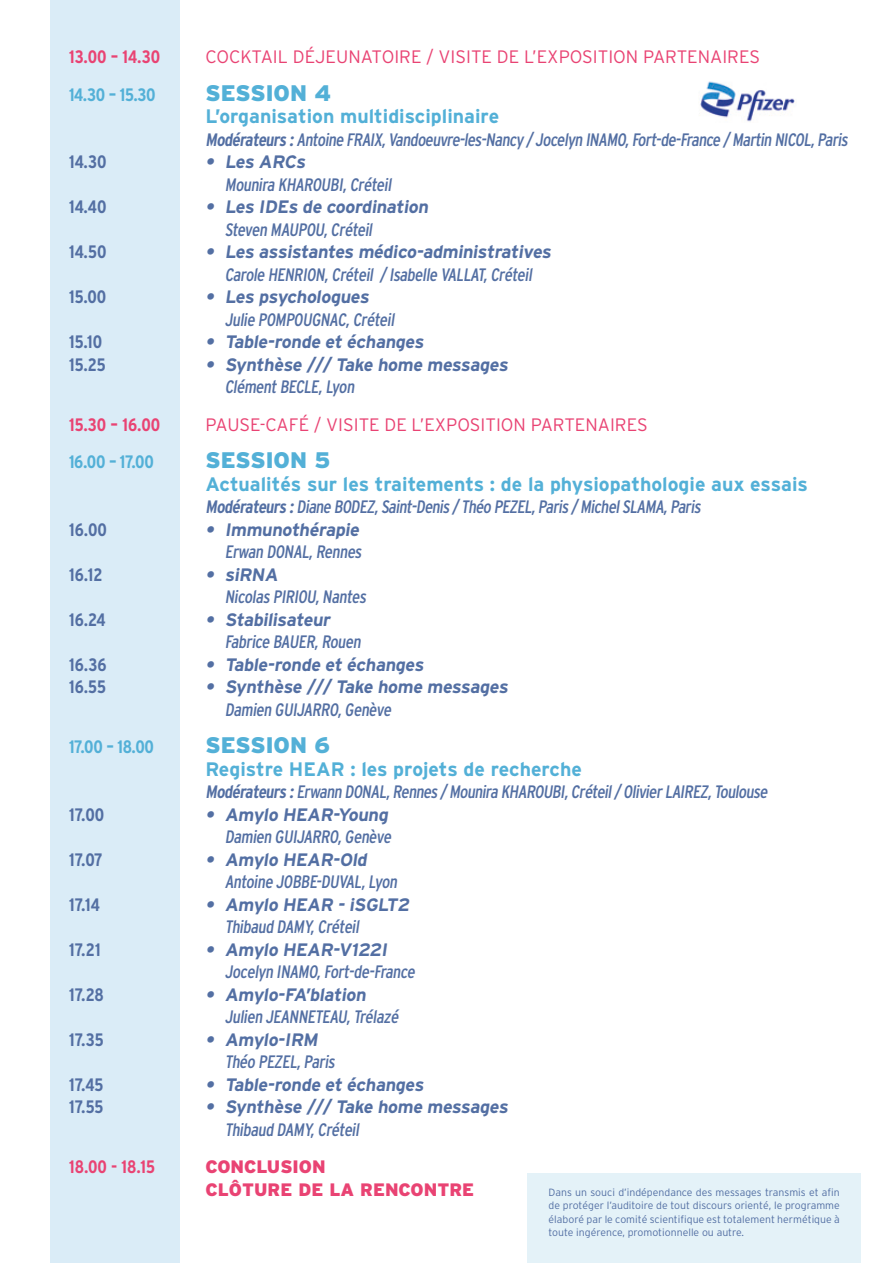
<style>
.page{position:relative;width:893px;height:1263px;background:#fff}
.page>*{position:absolute;margin:0;border:0;box-sizing:border-box;transform-origin:0 0}
.t1{font:900 22.5px "Interstate";color:#53b0d7}
.t2{font:700 19.5px "Interstate";color:#53b0d7}
.t3{font:18px "Interstate Condensed";color:#536fa3}
.t4{font:700 18px "Interstate";color:#536fa3}
.t5{font:700 18px "Interstate Condensed";color:#536fa3}
.t6{font:300 18px "Interstate";color:#e94373}
.t7{font:700 18px "Interstate Condensed";color:#e94373}
.t8{font:700 18px "Interstate Condensed";letter-spacing:-.02em;color:#53b0d7}
.t9{font:900 18px/22.5px "Interstate";color:#e94373}
.t10{font:300 10.5px/13.5px "Interstate";color:#536fa3;text-align:justify}
.s1{font-weight:700}
</style>
<div class="page">
<div style="left:50px;top:0;width:130px;height:1263px;background:#daecf7"></div>
<div style="left:527px;top:1174px;width:334px;height:89px;background:#e4f2f8"></div>
<img style="left:699px;top:81px;width:96px;height:41px">
<p class="t7" style="left:69px;top:47px;width:93px">13.00 – 14.30</p>
<p class="t6" style="left:206px;top:47px;width:556px">COCKTAIL DÉJEUNATOIRE / VISITE DE L’EXPOSITION PARTENAIRES</p>
<p class="t8" style="left:69px;top:84px;width:88px">14.30 – 15.30</p>
<p class="t1" style="left:206px;top:80px;width:127px">SESSION 4</p>
<p class="t2" style="left:206px;top:106px;width:295px">L’organisation multidisciplinaire</p>
<p class="t3" style="left:206px;top:129px;width:646px"><span class="s1">Modérateurs :</span>Antoine FRAIX,Vandoeuvre-les-Nancy / Jocelyn INAMO,Fort-de-France / Martin NICOL,Paris</p>
<p class="t5" style="left:69px;top:152px;width:39px">14.30</p>
<p class="t4" style="left:206px;top:152px;width:104px">• Les ARCs</p>
<p class="t3" style="left:225px;top:174px;width:171px">Mounira KHAROUBI,Créteil</p>
<p class="t5" style="left:69px;top:197px;width:39px">14.40</p>
<p class="t4" style="left:206px;top:197px;width:227px">• Les IDEs de coordination</p>
<p class="t3" style="left:225px;top:219px;width:152px">Steven MAUPOU,Créteil</p>
<p class="t5" style="left:69px;top:242px;width:39px">14.50</p>
<p class="t4" style="left:206px;top:242px;width:350px">• Les assistantes médico-administratives</p>
<p class="t3" style="left:225px;top:264px;width:311px">Carole HENRION,Créteil / Isabelle VALLAT,Créteil</p>
<p class="t5" style="left:69px;top:287px;width:39px">15.00</p>
<p class="t4" style="left:206px;top:287px;width:168px">• Les psychologues</p>
<p class="t3" style="left:225px;top:309px;width:174px">Julie POMPOUGNAC,Créteil</p>
<p class="t5" style="left:69px;top:332px;width:35px">15.10</p>
<p class="t4" style="left:206px;top:332px;width:222px">• Table-ronde et échanges</p>
<p class="t5" style="left:69px;top:354px;width:38px">15.25</p>
<p class="t4" style="left:206px;top:354px;width:307px">• Synthèse /// Take home messages</p>
<p class="t3" style="left:225px;top:377px;width:134px">ClémentBECLE,Lyon</p>
<p class="t7" style="left:69px;top:414px;width:93px">15.30 – 16.00</p>
<p class="t6" style="left:206px;top:414px;width:444px">PAUSE-CAFÉ / VISITE DE L’EXPOSITION PARTENAIRES</p>
<p class="t8" style="left:69px;top:452px;width:86px">16.00 – 17.00</p>
<p class="t1" style="left:206px;top:448px;width:126px">SESSION 5</p>
<p class="t2" style="left:206px;top:473px;width:604px">Actualités sur les traitements : de la physiopathologie aux essais</p>
<p class="t3" style="left:206px;top:497px;width:499px"><span class="s1">Modérateurs :</span>Diane BODEZ,Saint-Denis / Théo PEZEL,Paris / MichelSLAMA,Paris</p>
<p class="t5" style="left:69px;top:519px;width:40px">16.00</p>
<p class="t4" style="left:206px;top:519px;width:158px">• Immunothérapie</p>
<p class="t3" style="left:225px;top:542px;width:141px">Erwan DONAL,Rennes</p>
<p class="t5" style="left:69px;top:564px;width:35px">16.12</p>
<p class="t4" style="left:206px;top:564px;width:77px">• siRNA</p>
<p class="t3" style="left:225px;top:587px;width:146px">Nicolas PIRIOU,Nantes</p>
<p class="t5" style="left:69px;top:609px;width:38px">16.24</p>
<p class="t4" style="left:206px;top:609px;width:129px">• Stabilisateur</p>
<p class="t3" style="left:225px;top:632px;width:140px">Fabrice BAUER,Rouen</p>
<p class="t5" style="left:69px;top:654px;width:39px">16.36</p>
<p class="t4" style="left:206px;top:654px;width:222px">• Table-ronde et échanges</p>
<p class="t5" style="left:69px;top:677px;width:38px">16.55</p>
<p class="t4" style="left:206px;top:677px;width:307px">• Synthèse /// Take home messages</p>
<p class="t3" style="left:225px;top:699px;width:171px">Damien GUIJARRO,Genève</p>
<p class="t8" style="left:69px;top:737px;width:87px">17.00 – 18.00</p>
<p class="t1" style="left:206px;top:733px;width:126px">SESSION 6</p>
<p class="t2" style="left:206px;top:758px;width:378px">Registre HEAR : les projets de recherche</p>
<p class="t3" style="left:206px;top:782px;width:566px"><span class="s1">Modérateurs :</span>Erwann DONAL,Rennes / Mounira KHAROUBI,Créteil/ OlivierLAIREZ,Toulouse</p>
<p class="t5" style="left:69px;top:804px;width:37px">17.00</p>
<p class="t4" style="left:206px;top:804px;width:187px">• Amylo HEAR-Young</p>
<p class="t3" style="left:225px;top:827px;width:171px">Damien GUIJARRO,Genève</p>
<p class="t5" style="left:69px;top:849px;width:35px">17.07</p>
<p class="t4" style="left:206px;top:849px;width:166px">• Amylo HEAR-Old</p>
<p class="t3" style="left:225px;top:872px;width:177px">Antoine JOBBE-DUVAL,Lyon</p>
<p class="t5" style="left:69px;top:894px;width:32px">17.14</p>
<p class="t4" style="left:206px;top:894px;width:208px">• Amylo HEAR - iSGLT2</p>
<p class="t3" style="left:225px;top:917px;width:139px">Thibaud DAMY,Créteil</p>
<p class="t5" style="left:69px;top:939px;width:33px">17.21</p>
<p class="t4" style="left:206px;top:939px;width:186px">• Amylo HEAR-V122I</p>
<p class="t3" style="left:225px;top:962px;width:194px">Jocelyn INAMO,Fort-de-France</p>
<p class="t5" style="left:69px;top:984px;width:36px">17.28</p>
<p class="t4" style="left:206px;top:984px;width:165px">• Amylo-FA’blation</p>
<p class="t3" style="left:225px;top:1007px;width:178px">Julien JEANNETEAU,Trélazé</p>
<p class="t5" style="left:69px;top:1029px;width:36px">17.35</p>
<p class="t4" style="left:206px;top:1029px;width:117px">• Amylo-IRM</p>
<p class="t3" style="left:225px;top:1052px;width:114px">Théo PEZEL,Paris</p>
<p class="t5" style="left:69px;top:1074px;width:36px">17.45</p>
<p class="t4" style="left:206px;top:1074px;width:222px">• Table-ronde et échanges</p>
<p class="t5" style="left:69px;top:1097px;width:36px">17.55</p>
<p class="t4" style="left:206px;top:1097px;width:307px">• Synthèse /// Take home messages</p>
<p class="t3" style="left:225px;top:1119px;width:139px">Thibaud DAMY,Créteil</p>
<p class="t7" style="left:69px;top:1157px;width:88px">18.00 - 18.15</p>
<p class="t9" style="left:205px;top:1156px;width:270px">CONCLUSION<br>CLÔTURE DE LA RENCONTRE</p>
<p class="t10" style="left:549px;top:1185px;width:293px">Dans un souci d’indépendance des messages transmis et afin de protéger l’auditoire de tout discours orienté, le programme élaboré par le comité scientifique est totalement hermétique à toute ingérence, promotionnelle ou autre.</p>
</div>
